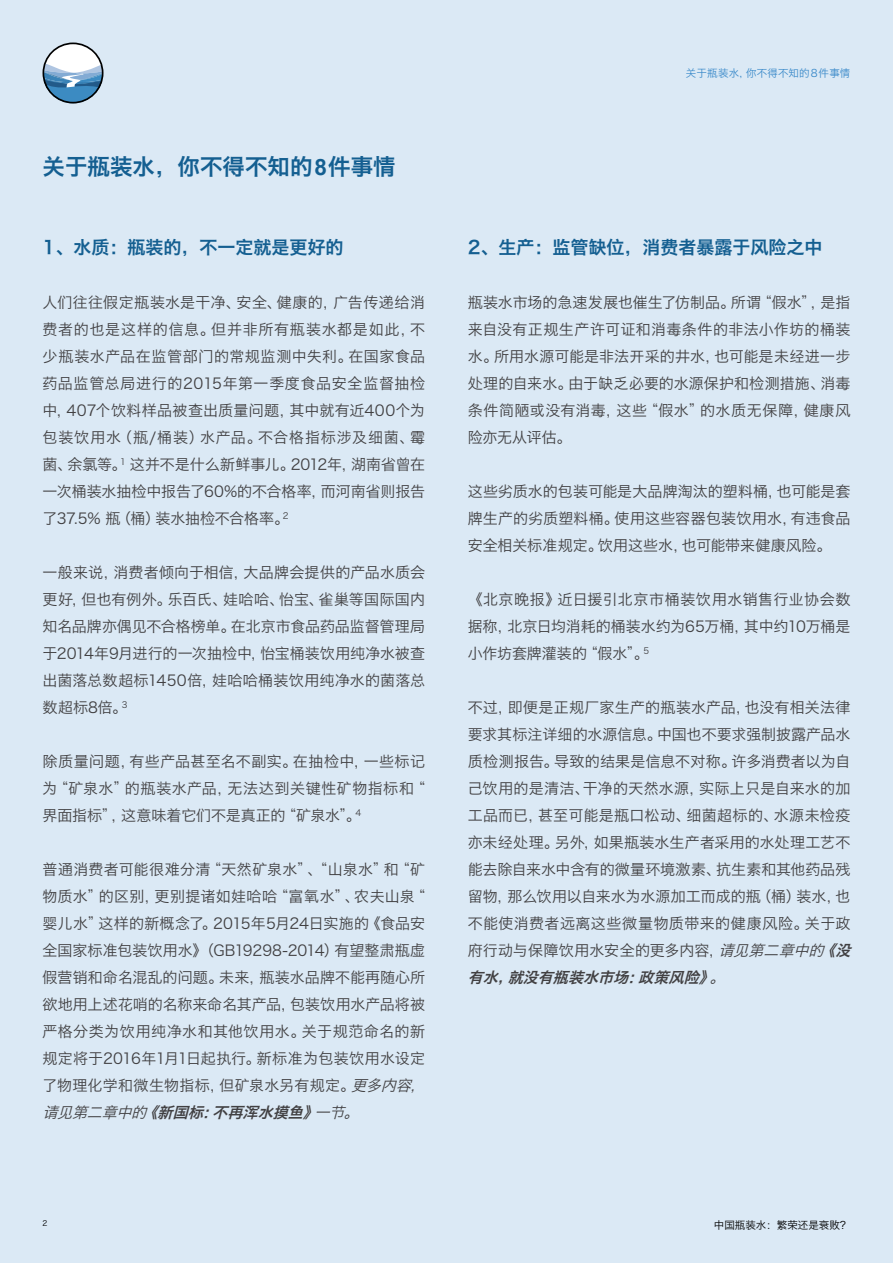
<style>
.page{position:relative;width:893px;height:1263px;background:#dbe9f5}
.page>*{position:absolute;margin:0;border:0;box-sizing:border-box;transform-origin:0 0}
.t1{font:22.5px "Hiragino Sans GB W6";color:#145f91}
.t2{font:18px "Hiragino Sans GB W6";color:#145f91}
.t3{font:15px/27px "Hiragino Sans GB W3";letter-spacing:.005em;color:#414042;text-align:justify}
.t4{font:italic 15px "Hiragino Sans GB W6";color:#414042}
.t5{font:10.5px "Hiragino Sans GB W3";letter-spacing:.015em;color:#3989c9}
.t6{font:10.5px "Hiragino Sans GB W3";color:#000}
.t7{font:7.5px "Hiragino Sans GB W3";color:#000}
.s1{font-family:"Arial";font-weight:700}
.s2{font-style:italic}
.s3{font-family:"Hiragino Sans GB W3"}
.s4{font-family:"Hiragino Sans GB W6";font-style:italic}
</style>
<div class="page">
<svg style="left:43px;top:43px;width:61px;height:60px"></svg>
<h1 class="t1" style="left:43px;top:152px;width:355px">关于瓶装水，你不得不知的<span class="s1">8</span>件事情</h1>
<p class="t2" style="left:43px;top:236px;width:302px">1、水质：瓶装的，不一定就是更好的</p>
<p class="t3" style="left:43px;top:289px;width:384px">人们往往假定瓶装水是干净、安全、健康的，广告传递给消费者的也是这样的信息。但并非所有瓶装水都是如此，不少瓶装水产品在监管部门的常规监测中失利。在国家食品药品监管总局进行的2015年第一季度食品安全监督抽检中，407个饮料样品被查出质量问题，其中就有近400个为包装饮用水（瓶/桶装）水产品。不合格指标涉及细菌、霉菌、余氯等。<sup>1</sup> 这并不是什么新鲜事儿。2012年，湖南省曾在一次桶装水抽检中报告了60%的不合格率，而河南省则报告了37.5% 瓶（桶）装水抽检不合格率。<sup>2</sup></p>
<p class="t3" style="left:43px;top:559px;width:384px">一般来说，消费者倾向于相信，大品牌会提供的产品水质会更好，但也有例外。乐百氏、娃哈哈、怡宝、雀巢等国际国内知名品牌亦偶见不合格榜单。在北京市食品药品监督管理局于2014年9月进行的一次抽检中，怡宝桶装饮用纯净水被查出菌落总数超标1450倍，娃哈哈桶装饮用纯净水的菌落总数超标8倍。<sup>3</sup></p>
<p class="t3" style="left:43px;top:748px;width:384px">除质量问题，有些产品甚至名不副实。在抽检中，一些标记为“矿泉水”的瓶装水产品，无法达到关键性矿物指标和“界面指标”，这意味着它们不是真正的“矿泉水”。<sup>4</sup></p>
<p class="t3" style="left:43px;top:856px;width:389px;text-align:left">普通消费者可能很难分清“天然矿泉水”、“山泉水”和“矿物质水”的区别，更别提诸如娃哈哈“富氧水”、农夫山泉“婴儿水”这样的新概念了。2015年5月24日实施的《食品安全国家标准包装饮用水》（GB19298-2014）有望整肃瓶虚假营销和命名混乱的问题。未来，瓶装水品牌不能再随心所欲地用上述花哨的名称来命名其产品，包装饮用水产品将被严格分类为饮用纯净水和其他饮用水。关于规范命名的新规定将于2016年1月1日起执行。新标准为包装饮用水设定了物理化学和微生物指标，但矿泉水另有规定。<span class="s2">更多内容，</span></p>
<p class="t4" style="left:43px;top:1103px;width:322px"><span class="s3">请见第二章中的</span>《新国标：不再浑水摸鱼》<span class="s3">一节。</span></p>
<p class="t7" style="left:43px;top:1219px;width:6px">2</p>
<p class="t5" style="left:686px;top:66px;width:166px">关于瓶装水，你不得不知的8件事情</p>
<p class="t2" style="left:468px;top:236px;width:356px">2、生产：监管缺位，消费者暴露于风险之中</p>
<p class="t3" style="left:468px;top:289px;width:384px">瓶装水市场的急速发展也催生了仿制品。所谓“假水”，是指来自没有正规生产许可证和消毒条件的非法小作坊的桶装水。所用水源可能是非法开采的井水，也可能是未经进一步处理的自来水。由于缺乏必要的水源保护和检测措施、消毒条件简陋或没有消毒，这些“假水”的水质无保障，健康风险亦无从评估。</p>
<p class="t3" style="left:468px;top:478px;width:384px">这些劣质水的包装可能是大品牌淘汰的塑料桶，也可能是套牌生产的劣质塑料桶。使用这些容器包装饮用水，有违食品安全相关标准规定。饮用这些水，也可能带来健康风险。</p>
<p class="t3" style="left:468px;top:586px;width:384px">《北京晚报》近日援引北京市桶装饮用水销售行业协会数据称，北京日均消耗的桶装水约为65万桶，其中约10万桶是小作坊套牌灌装的“假水”。<sup>5</sup></p>
<p class="t3" style="left:468px;top:694px;width:389px;text-align:left">不过，即便是正规厂家生产的瓶装水产品，也没有相关法律要求其标注详细的水源信息。中国也不要求强制披露产品水质检测报告。导致的结果是信息不对称。许多消费者以为自己饮用的是清洁、干净的天然水源，实际上只是自来水的加工品而已，甚至可能是瓶口松动、细菌超标的、水源未检疫亦未经处理。另外，如果瓶装水生产者采用的水处理工艺不能去除自来水中含有的微量环境激素、抗生素和其他药品残留物，那么饮用以自来水为水源加工而成的瓶（桶）装水，也不能使消费者远离这些微量物质带来的健康风险。关于政府行动与保障饮用水安全的更多内容，<span class="s2">请见第二章中的</span><span class="s4">《没</span></p>
<p class="t4" style="left:468px;top:968px;width:263px">有水，就没有瓶装水市场：政策风险》<span class="s3">。</span></p>
<p class="t6" style="left:714px;top:1218px;width:138px">中国瓶装水：繁荣还是衰败？</p>
</div>
